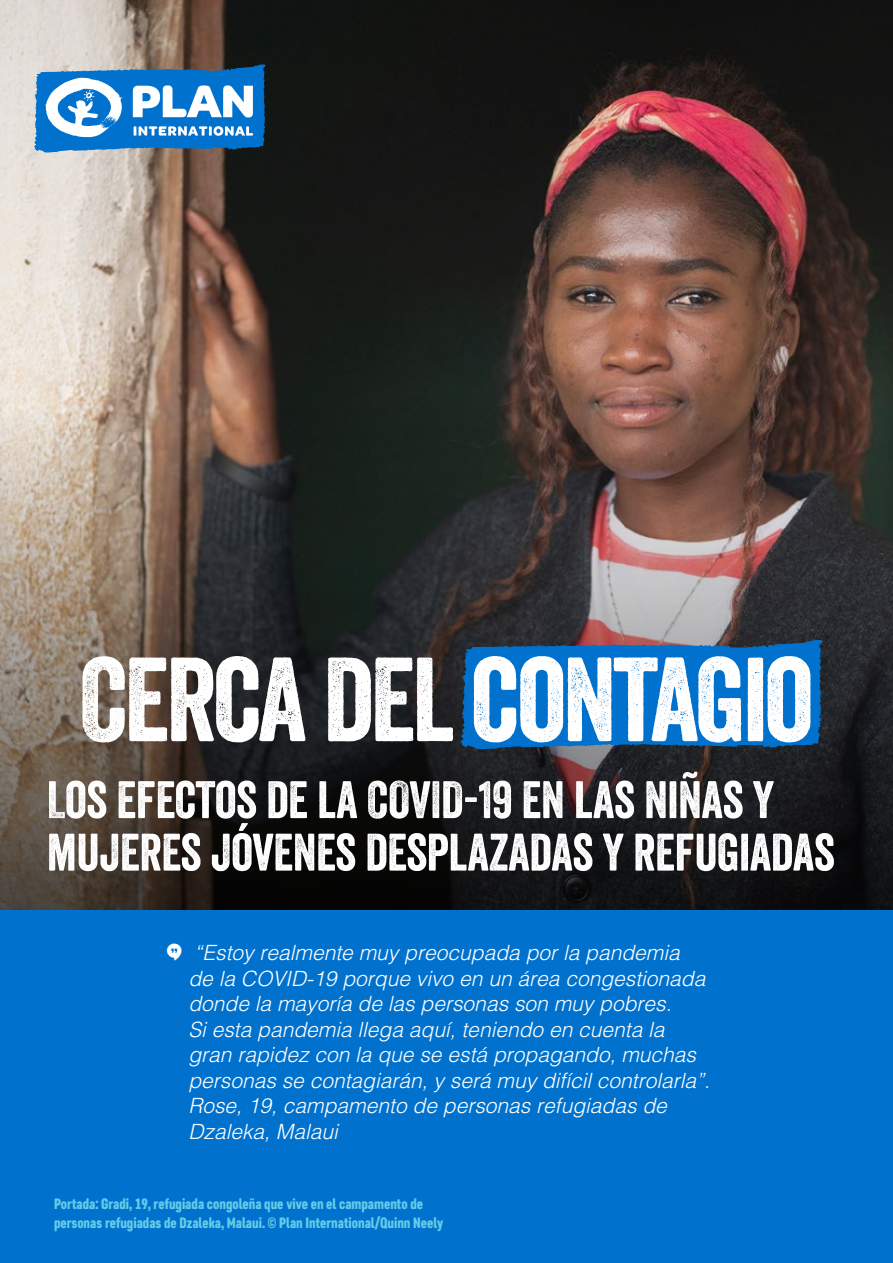
<style>
.page{position:relative;width:893px;height:1263px;background:#fff}
.page>*{position:absolute;margin:0;border:0;box-sizing:border-box;transform-origin:0 0}
.t1{font:115.5px "Veneer";letter-spacing:-.03em;color:#fff}
.t2{font:51px/52.5px "Veneer";letter-spacing:-.01em;color:#fff}
.t3{font:italic 300 21px/25.5px "Helvetica";color:#fff}
.t4{font:15px/19.5px "Core Paint B3";color:#69cfe9}
</style>
<div class="page">
<img style="left:0;top:0;width:893px;height:268px">
<img style="left:0;top:268px;width:893px;height:643px">
<svg style="left:34px;top:64px;width:232px;height:88px"></svg>
<svg style="left:460px;top:640px;width:363px;height:109px"></svg>
<div style="left:0;top:911px;width:893px;height:352px;background:#0072ce"></div>
<h1 class="t1" style="left:80px;top:629px;width:735px">CERCA DEL CONTAGIO</h1>
<h2 class="t2" style="left:47px;top:773px;width:789px">LOS EFECTOS DE LA COVID-19 EN LAS NIÑAS Y<br>MUJERES JÓVENES DESPLAZADAS Y REFUGIADAS</h2>
<p class="t3" style="left:188px;top:940px;width:523px">“Estoy realmente muy preocupada por la pandemia<br>de la COVID-19 porque vivo en un área congestionada donde la mayoría de las personas son muy pobres.<br>Si esta pandemia llega aquí, teniendo en cuenta la gran rapidez con la que se está propagando, muchas personas se contagiarán, y será muy difícil controlarla”.<br>Rose, 19, campamento de personas refugiadas de Dzaleka, Malaui</p>
<p class="t4" style="left:54px;top:1194px;width:391px">Portada: Gradi, 19, refugiada congoleña que vive en el campamento de personas refugiadas de Dzaleka, Malaui. © Plan International/Quinn Neely</p>
</div>
